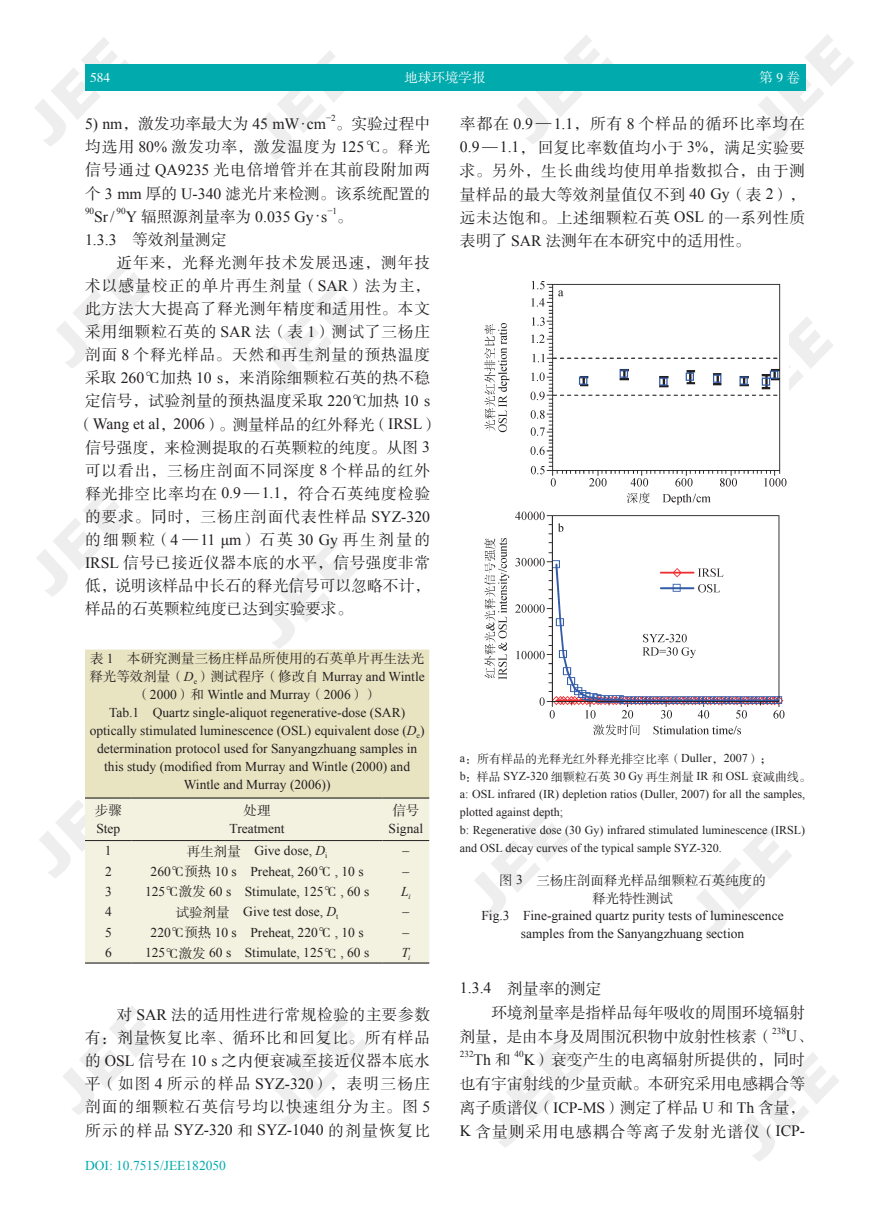
<style>
.page{position:relative;width:893px;height:1212px;background:#fff}
.page>*{position:absolute;margin:0;border:0;box-sizing:border-box;transform-origin:0 0}
.t1{font:15.75px/23px "FZSSJW GB1 0";letter-spacing:.03em;color:#231f20;text-align:justify}
.t2{font:15.75px "FZSSJW GB1 0";letter-spacing:.05em;color:#231f20}
.t3{font:15.75px "Times New Roman";color:#231f20}
.t4{font:15.75px "FZSSJW GB1 0";letter-spacing:.01em;color:#231f20}
.t5{font:15.75px "FZSSJW GB1 0";letter-spacing:.065em;color:#231f20}
.t6{font:15.75px "FZSSJW GB1 0";letter-spacing:.055em;color:#231f20}
.t7{font:15.75px "FZSSJW GB1 0";letter-spacing:-.005em;color:#231f20}
.t8{font:15.75px "FZSSJW GB1 0";color:#231f20}
.t9{font:15.75px "FZSSJW GB1 0";letter-spacing:.145em;color:#231f20}
.t10{font:13.5px/18px "Times New Roman";color:#231f20;text-align:center}
.t11{font:13.5px "Times New Roman";color:#00aaad}
.t12{font:13.5px "FZSSJW GB1 0";color:#fff}
.t13{font:italic 13.5px "Times New Roman";color:#231f20}
.t14{font:12px/18px "Times New Roman";color:#231f20}
.t15{font:9.15px "Times New Roman";letter-spacing:-.005em;color:#231f20}
.s1{font-family:"FZSSJW GB1 0"}
.s2{font-family:"Times New Roman"}
.s3{font-style:italic}
</style>
<div class="page">
<div style="left:85px;top:64px;width:720px;height:27px;background:#00aaad"></div>
<div style="left:85px;top:649px;width:344px;height:148px;background:#e8e4c2"></div>
<div style="left:85px;top:798px;width:344px;height:164px;background:#f3f1df"></div>
<hr style="left:132px;top:797px;width:251px;height:1px;background:#231f20">
<hr style="left:383px;top:797px;width:46px;height:1px;background:#231f20">
<hr style="left:132px;top:840px;width:251px;height:1px;background:#231f20">
<hr style="left:383px;top:840px;width:46px;height:1px;background:#231f20">
<hr style="left:85px;top:962px;width:47px;height:1px;background:#231f20">
<hr style="left:132px;top:962px;width:251px;height:1px;background:#231f20">
<hr style="left:383px;top:962px;width:46px;height:1px;background:#231f20">
<img style="left:484px;top:281px;width:303px;height:455px">
<svg style="left:85px;top:768px;width:52px;height:112px"></svg>
<svg style="left:251px;top:649px;width:110px;height:1px"></svg>
<svg style="left:262px;top:788px;width:111px;height:112px"></svg>
<p class="t12" style="left:90px;top:71px;width:22px">584</p>
<p class="t12" style="left:405px;top:71px;width:82px">地球环境学报</p>
<p class="t12" style="left:759px;top:71px;width:42px">第9卷</p>
<p class="t3" style="left:85px;top:113px;width:243px">5) nm<span class="s1">，激发功率最大为</span> 45 mW∙cm</p>
<p class="t15" style="left:326px;top:112px;width:11px">−2</p>
<p class="t1" style="left:85px;top:113px;width:347px;text-indent:251px">。实验过程中均选用 <span class="s2">80%</span> 激发功率，激发温度为 <span class="s2">125</span>℃。释光信号通过 <span class="s2">QA9235</span> 光电倍增管并在其前段附加两个 <span class="s2">3 mm</span> 厚的 <span class="s2">U-340</span> 滤光片来检测。该系统配置的</p>
<p class="t15" style="left:85px;top:205px;width:11px">90</p>
<p class="t3" style="left:94px;top:206px;width:22px">Sr /</p>
<p class="t15" style="left:117px;top:205px;width:11px">90</p>
<p class="t3" style="left:126px;top:206px;width:203px">Y <span class="s1">辐照源剂量率为</span> 0.035 Gy∙s</p>
<p class="t15" style="left:327px;top:205px;width:11px">−1</p>
<p class="t1" style="left:337px;top:206px;width:17px">。</p>
<p class="t1" style="left:85px;top:229px;width:143px"><span class="s2">1.3.3</span> 等效剂量测定</p>
<p class="t6" style="left:117px;top:254px;width:315px">近年来，光释光测年技术发展迅速，测年技</p>
<p class="t5" style="left:85px;top:277px;width:347px">术以感量校正的单片再生剂量（<span class="s2">SAR</span>）法为主，</p>
<p class="t2" style="left:85px;top:300px;width:347px">此方法大大提高了释光测年精度和适用性。本文</p>
<p class="t2" style="left:85px;top:324px;width:347px">采用细颗粒石英的 <span class="s2">SAR</span> 法（表 <span class="s2">1</span>）测试了三杨庄</p>
<p class="t2" style="left:85px;top:347px;width:347px">剖面 <span class="s2">8</span> 个释光样品。天然和再生剂量的预热温度</p>
<p class="t4" style="left:85px;top:370px;width:347px">采取 <span class="s2">260</span>℃加热 <span class="s2">10 s</span>，来消除细颗粒石英的热不稳</p>
<p class="t4" style="left:85px;top:393px;width:347px">定信号，试验剂量的预热温度采取 <span class="s2">220</span>℃加热 <span class="s2">10 s</span></p>
<p class="t3" style="left:77px;top:413px;width:362px"><span class="s1">（</span>Wang et al<span class="s1">，</span>2006<span class="s1">）。测量样品的红外释光（</span>IRSL<span class="s1">）</span></p>
<p class="t4" style="left:85px;top:439px;width:347px">信号强度，来检测提取的石英颗粒的纯度。从图 <span class="s2">3</span></p>
<p class="t2" style="left:85px;top:462px;width:347px">可以看出，三杨庄剖面不同深度 <span class="s2">8</span> 个样品的红外</p>
<p class="t6" style="left:85px;top:485px;width:347px">释光排空比率均在 <span class="s2">0.9</span> —<span class="s2">1.1</span>，符合石英纯度检验</p>
<p class="t5" style="left:85px;top:508px;width:347px">的要求。同时，三杨庄剖面代表性样品 <span class="s2">SYZ-320</span></p>
<p class="t9" style="left:85px;top:531px;width:347px">的细颗粒（<span class="s2">4</span> —<span class="s2">11 μm</span>）石英 <span class="s2">30 Gy</span> 再生剂量的</p>
<p class="t1" style="left:85px;top:552px;width:347px"><span class="s2">IRSL</span> 信号已接近仪器本底的水平，信号强度非常</p>
<p class="t8" style="left:85px;top:578px;width:347px">低，说明该样品中长石的释光信号可以忽略不计，</p>
<p class="t8" style="left:85px;top:601px;width:269px">样品的石英颗粒纯度已达到实验要求。</p>
<p class="t10" style="left:89px;top:649px;width:337px"><span class="s1">表</span> 1 <span class="s1">本研究测量三杨庄样品所使用的石英单片再生法光释光等效剂量（</span><span class="s3">D</span><sub>e</sub><span class="s1">）测试程序（修改自</span> Murray and Wintle<span class="s1">（</span>2000<span class="s1">）和</span> Wintle and Murray<span class="s1">（</span>2006<span class="s1">））<br></span>Tab.1 Quartz single-aliquot regenerative-dose (SAR) optically stimulated luminescence (OSL) equivalent dose (<span class="s3">D</span><sub>e</sub>) determination protocol used for Sanyangzhuang samples in this study (modified from Murray and Wintle (2000) and Wintle and Murray (2006))</p>
<p class="t10" style="left:95px;top:802px;width:28px;line-height:17.5px;text-align:left"><span class="s1">步骤<br></span>Step</p>
<p class="t10" style="left:230px;top:802px;width:57px;line-height:17.5px"><span class="s1">处理<br></span>Treatment</p>
<p class="t10" style="left:389px;top:802px;width:36px;line-height:17.5px;text-align:left"><span class="s1">信号<br></span>Signal</p>
<p class="t10" style="left:105px;top:841px;width:8px">1</p>
<p class="t10" style="left:187px;top:841px;width:142px"><span class="s1">再生剂量</span> Give dose, <span class="s3">D</span><sub>i</sub></p>
<p class="t10" style="left:403px;top:841px;width:8px">–</p>
<p class="t10" style="left:105px;top:862px;width:8px">2</p>
<p class="t10" style="left:151px;top:862px;width:214px">260<span class="s1">℃预热</span> 10 s Preheat, 260<span class="s1">℃</span> , 10 s</p>
<p class="t10" style="left:403px;top:862px;width:8px">–</p>
<p class="t10" style="left:105px;top:882px;width:8px">3</p>
<p class="t10" style="left:145px;top:882px;width:226px">125<span class="s1">℃激发</span> 60 s Stimulate, 125<span class="s1">℃</span> , 60 s</p>
<p class="t13" style="left:401px;top:882px;width:11px">L<sub>i</sub></p>
<p class="t10" style="left:105px;top:903px;width:8px">4</p>
<p class="t10" style="left:176px;top:903px;width:164px"><span class="s1">试验剂量</span> Give test dose, <span class="s3">D</span><sub>t</sub></p>
<p class="t10" style="left:403px;top:903px;width:8px">–</p>
<p class="t10" style="left:105px;top:923px;width:8px">5</p>
<p class="t10" style="left:151px;top:923px;width:214px">220<span class="s1">℃预热</span> 10 s Preheat, 220<span class="s1">℃</span> , 10 s</p>
<p class="t10" style="left:403px;top:923px;width:8px">–</p>
<p class="t10" style="left:105px;top:943px;width:8px">6</p>
<p class="t10" style="left:145px;top:943px;width:226px">125<span class="s1">℃激发</span> 60 s Stimulate, 125<span class="s1">℃</span> , 60 s</p>
<p class="t13" style="left:401px;top:943px;width:10px">T<sub>i</sub></p>
<p class="t1" style="left:85px;top:1004px;width:347px;text-indent:31px">对 <span class="s2">SAR</span> 法的适用性进行常规检验的主要参数有：剂量恢复比率、循环比和回复比。所有样品的 <span class="s2">OSL</span> 信号在 <span class="s2">10 s</span> 之内便衰减至接近仪器本底水平（如图 <span class="s2">4</span> 所示的样品 <span class="s2">SYZ-320</span>），表明三杨庄剖面的细颗粒石英信号均以快速组分为主。图 <span class="s2">5</span>所示的样品 <span class="s2">SYZ-320</span> 和 <span class="s2">SYZ-1040</span> 的剂量恢复比</p>
<p class="t11" style="left:85px;top:1157px;width:142px">DOI: 10.7515/JEE182050</p>
<p class="t1" style="left:460px;top:113px;width:347px;line-height:23.4px">率都在 <span class="s2">0.9</span> —<span class="s2">1.1</span>，所有 <span class="s2">8</span> 个样品的循环比率均在<span class="s2">0.9</span>—<span class="s2">1.1</span>，回复比率数值均小于 <span class="s2">3%</span>，满足实验要求。另外，生长曲线均使用单指数拟合，由于测量样品的最大等效剂量值仅不到 <span class="s2">40 Gy</span>（表 <span class="s2">2</span>），远未达饱和。上述细颗粒石英 <span class="s2">OSL</span> 的一系列性质表明了 <span class="s2">SAR</span> 法测年在本研究中的适用性。</p>
<p class="t14" style="left:460px;top:749px;width:353px">a<span class="s1">：所有样品的光释光红外释光排空比率（</span>Duller<span class="s1">，</span>2007<span class="s1">）；<br></span>b<span class="s1">：样品</span> SYZ-320 <span class="s1">细颗粒石英</span> 30 Gy <span class="s1">再生剂量</span> IR <span class="s1">和</span> OSL <span class="s1">衰减曲线。</span>a: OSL infrared (IR) depletion ratios (Duller, 2007) for all the samples, plotted against depth;<br>b: Regenerative dose (30 Gy) infrared stimulated luminescence (IRSL) and OSL decay curves of the typical sample SYZ-320.</p>
<p class="t10" style="left:481px;top:871px;width:304px"><span class="s1">图</span> 3 <span class="s1">三杨庄剖面释光样品细颗粒石英纯度的<br>释光特性测试<br></span>Fig.3 Fine-grained quartz purity tests of luminescence samples from the Sanyangzhuang section</p>
<p class="t1" style="left:460px;top:978px;width:143px"><span class="s2">1.3.4</span> 剂量率的测定</p>
<p class="t7" style="left:491px;top:1004px;width:315px">环境剂量率是指样品每年吸收的周围环境辐射</p>
<p class="t7" style="left:460px;top:1028px;width:314px">剂量，是由本身及周围沉积物中放射性核素（</p>
<p class="t15" style="left:772px;top:1024px;width:15px">238</p>
<p class="t3" style="left:786px;top:1025px;width:29px">U<span class="s1">、</span></p>
<p class="t15" style="left:460px;top:1048px;width:15px">232</p>
<p class="t3" style="left:474px;top:1049px;width:39px">Th <span class="s1">和</span></p>
<p class="t15" style="left:515px;top:1048px;width:11px">40</p>
<p class="t1" style="left:460px;top:1049px;width:347px;line-height:23.9px;text-indent:64px"><span class="s2">K</span>）衰变产生的电离辐射所提供的，同时也有宇宙射线的少量贡献。本研究采用电感耦合等离子质谱仪（<span class="s2">ICP-MS</span>）测定了样品 <span class="s2">U</span> 和 <span class="s2">Th</span> 含量，<span class="s2">K</span> 含量则采用电感耦合等离子发射光谱仪（<span class="s2">ICP-</span></p>
</div>
